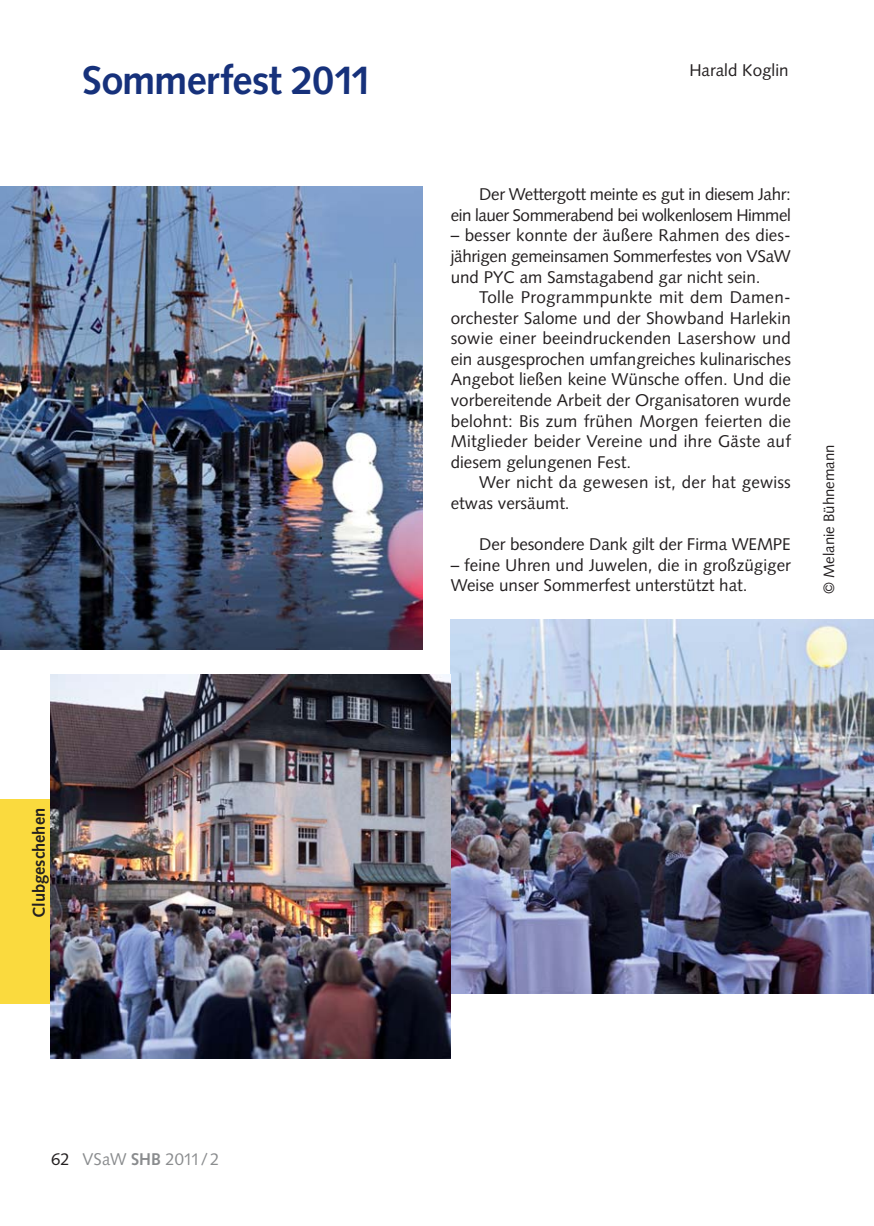
<style>
.page{position:relative;width:874px;height:1226px;background:#fff}
.page>*{position:absolute;margin:0;border:0;box-sizing:border-box;transform-origin:0 0}
.t1{font:700 40px "Syntax";letter-spacing:-.02em;color:#16317b}
.t2{font:17px/20.6px "Syntax";color:#231f20;text-align:justify}
.t3{font:17px/20.6px "Syntax";letter-spacing:-.025em;color:#231f20;text-align:right}
.t4{font:17px "Syntax";color:#8a8c8e}
.t5{font:700 17px "Syntax";color:#231f20}
.t6{font:15px "Syntax";color:#231f20}
.s1{color:#231f20}
.s2{font-weight:700}
</style>
<div class="page">
<div style="left:0;top:799px;width:51px;height:204px;background:#fada3e"></div>
<img style="left:0;top:187px;width:422px;height:462px">
<img style="left:451px;top:620px;width:423px;height:374px">
<img style="left:51px;top:674px;width:400px;height:384px">
<h1 class="t1" style="left:82px;top:64px;width:292px">Sommerfest 2011</h1>
<p class="t2" style="left:689px;top:61px;width:101px">Harald Koglin</p>
<p class="t3" style="left:451px;top:186px;width:342px">Der Wettergott meinte es gut in diesem Jahr:<br>ein lauer Sommerabend bei wolkenlosem Himmel</p>
<p class="t2" style="left:451px;top:227px;width:342px">– besser konnte der äußere Rahmen des dies&shy;jährigen gemeinsamen Sommerfestes von VSaW und PYC am Samstagabend gar nicht sein.</p>
<p class="t2" style="left:451px;top:289px;width:342px;text-indent:29px">Tolle Programmpunkte mit dem Damen&shy;orchester Salome und der Showband Harlekin sowie einer beeindruckenden Lasershow und ein ausgesprochen umfangreiches kulinarisches Angebot ließen keine Wünsche offen. Und die vorbereitende Arbeit der Organisatoren wurde belohnt: Bis zum frühen Morgen feierten die Mitglieder beider Vereine und ihre Gäste auf diesem gelungenen Fest.</p>
<p class="t2" style="left:451px;top:474px;width:342px;text-indent:29px">Wer nicht da gewesen ist, der hat gewiss etwas versäumt.</p>
<p class="t2" style="left:479px;top:535px;width:313px">Der besondere Dank gilt der Firma WEMPE</p>
<p class="t2" style="left:451px;top:556px;width:342px">– feine Uhren und Juwelen, die in großzügiger<br>Weise unser Sommerfest unterstützt hat.</p>
<p class="t6" style="left:823px;top:594px;width:151px;rotate:-90deg">© Melanie Bühnemann</p>
<p class="t5" style="left:32px;top:918px;width:111px;rotate:-90deg">Clubgeschehen</p>
<p class="t4" style="left:51px;top:1152px;width:169px"><span class="s1">62</span> VSaW <span class="s2">SHB</span> 2011/2</p>
</div>
